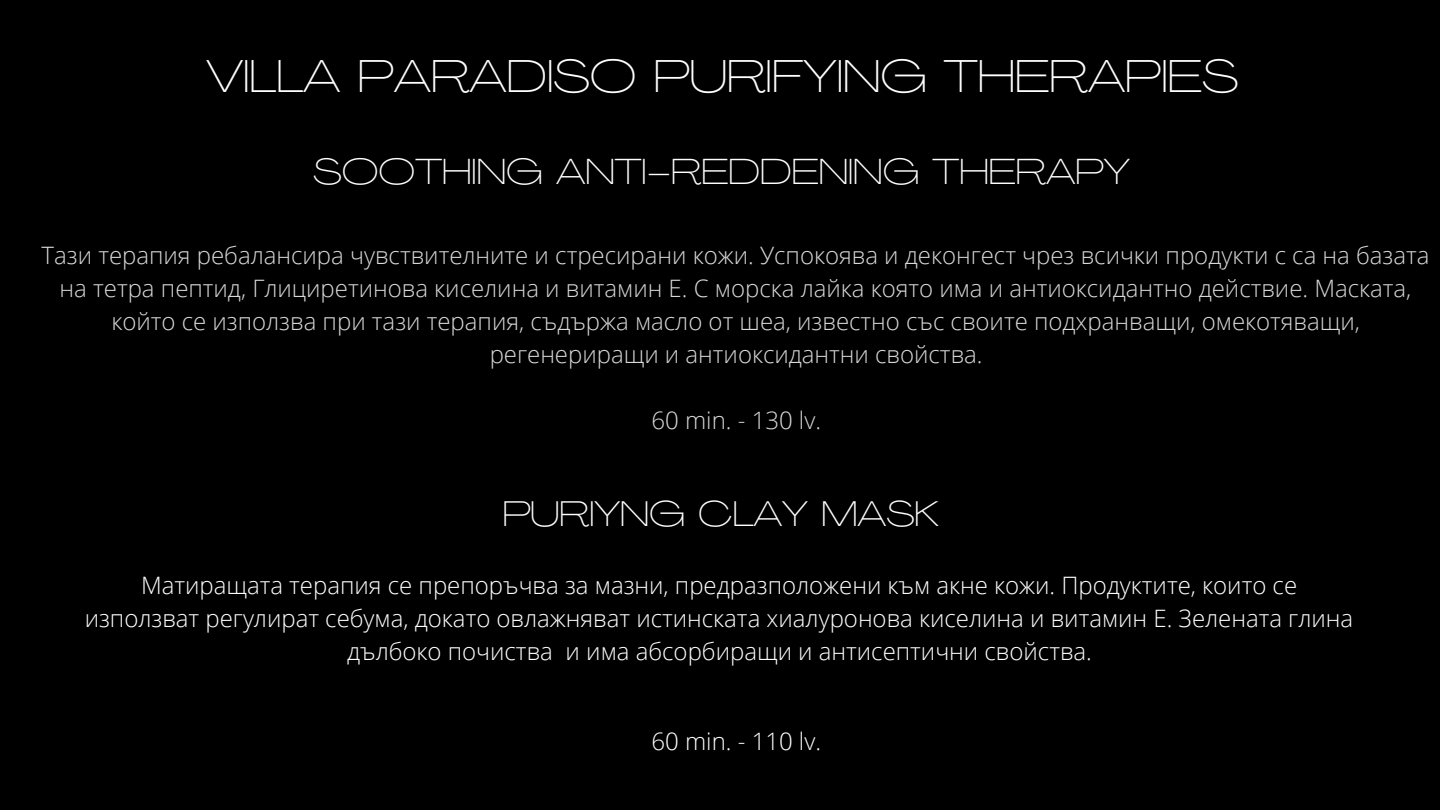
<style>
.page{position:relative;width:1440px;height:810px;background:#000}
.page>*{position:absolute;margin:0;border:0;box-sizing:border-box;transform-origin:0 0}
.t1{font:100 45.6px "Agrandir Grand";color:#fff}
.t2{font:100 35.9px "Agrandir Grand";color:#fff}
.t3{font:100 35.3px "Agrandir Grand";color:#fff}
.t4{font:300 24px/33px "Open Sans";color:#d9d9d9;text-align:center}
.t5{font:300 24px/33px "Open Sans";color:#fff;text-align:center}
</style>
<div class="page">
<h1 class="t1" style="left:207px;top:58px;width:1033px">VILLA PARADISO PURIFYING THERAPIES</h1>
<h2 class="t2" style="left:313px;top:157px;width:818px">SOOTHING ANTI-REDDENING THERAPY</h2>
<p class="t4" style="left:42px;top:238px;width:1389px">Тази терапия ребалансира чувствителните и стресирани кожи. Успокоява и деконгест чрез всички продукти с са на базата на тетра пептид, Глициретинова киселина и витамин Е. С морска лайка която има и антиоксидантно действие. Маската, който се използва при тази терапия, съдържа масло от шеа, известно със своите подхранващи, омекотяващи, регенериращи и антиоксидантни свойства.</p>
<p class="t4" style="left:652px;top:403px;width:171px">60 min. - 130 lv.</p>
<h2 class="t3" style="left:503px;top:499px;width:438px">PURIYNG CLAY MASK</h2>
<p class="t5" style="left:85px;top:568px;width:1270px">Матиращата терапия се препоръчва за мазни, предразположени към акне кожи. Продуктите, които се използват регулират себума, докато овлажняват истинската хиалуронова киселина и витамин Е. Зелената глина дълбоко почиства и има абсорбиращи и антисептични свойства.</p>
<p class="t5" style="left:652px;top:724px;width:171px">60 min. - 110 lv.</p>
</div>
